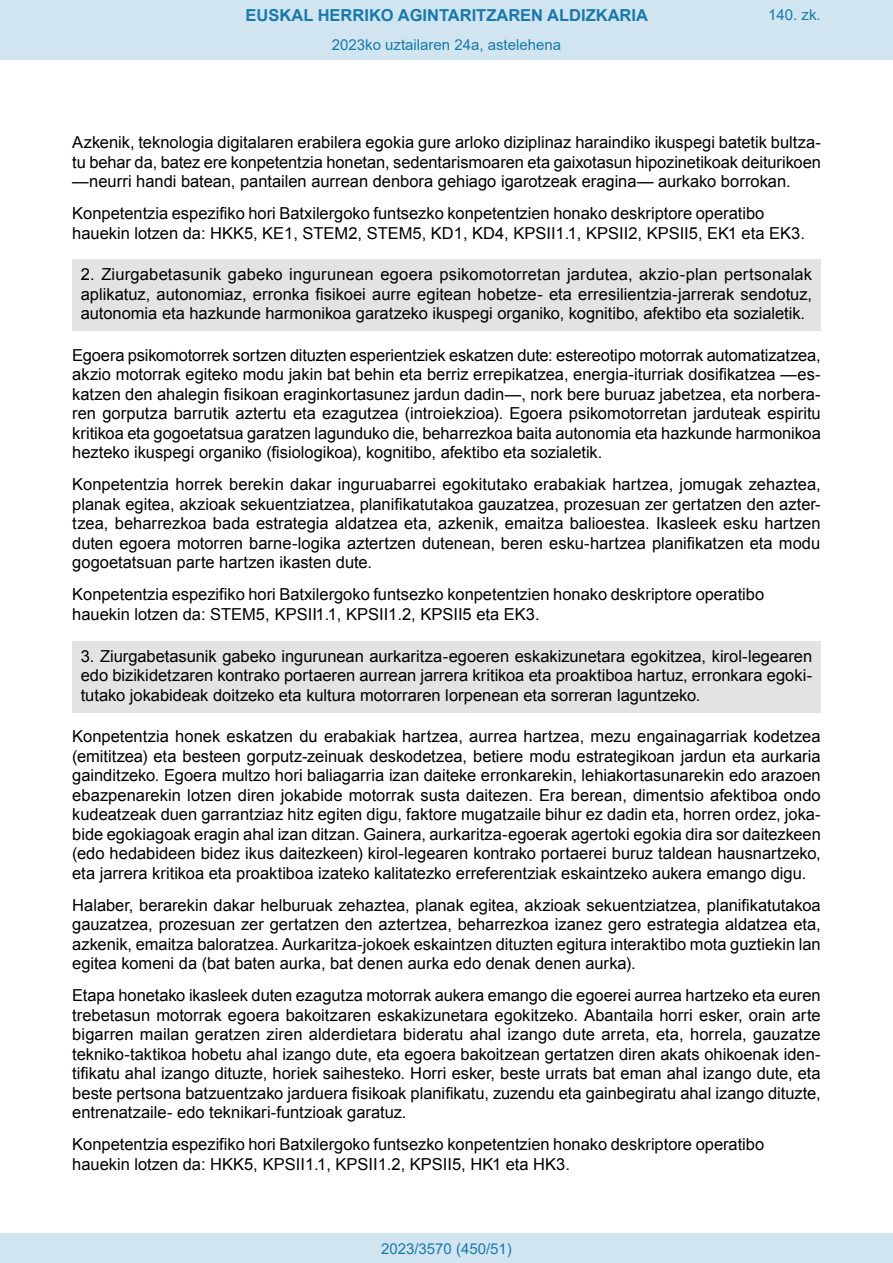
<style>
.page{position:relative;width:893px;height:1263px;background:#fff}
.page>*{position:absolute;margin:0;border:0;box-sizing:border-box;transform-origin:0 0}
.t1{font:16.5px/19.5px "Arial";color:#000;text-align:justify}
.t2{font:700 16.5px "Arial";color:#1879ad}
.Paginacion_Centro{font:15px "Arial";color:#1879ad}
</style>
<div class="page">
<div style="left:72px;top:260px;width:749px;height:71px;background:#e3e3e3"></div>
<div style="left:72px;top:641px;width:749px;height:71px;background:#e3e3e3"></div>
<div style="left:0;top:0;width:893px;height:60px;background:#d0e5f0"></div>
<div style="left:0;top:1233px;width:893px;height:30px;background:#d0e5f0"></div>
<p class="t2" style="left:246px;top:3px;width:404px">EUSKAL HERRIKO AGINTARITZAREN ALDIZKARIA</p>
<p class="Paginacion_Centro" style="left:768px;top:5px;width:54px">140. zk.</p>
<p class="Paginacion_Centro" style="left:332px;top:35px;width:231px">2023ko uztailaren 24a, astelehena</p>
<p class="t1" style="left:72px;top:133px;width:750px">Azkenik, teknologia digitalaren erabilera egokia gure arloko diziplinaz haraindiko ikuspegi batetik bultza&shy;tu behar da, batez ere konpetentzia honetan, sedentarismoaren eta gaixotasun hipozinetikoak deiturikoen —neurri handi batean, pantailen aurrean denbora gehiago igarotzeak eragina— aurkako borrokan.</p>
<p class="t1" style="left:72px;top:204px;width:734px">Konpetentzia espezifiko hori Batxilergoko funtsezko konpetentzien honako deskriptore operatibo hauekin lotzen da: HKK5, KE1, STEM2, STEM5, KD1, KD4, KPSII1.1, KPSII2, KPSII5, EK1 eta EK3.</p>
<p class="t1" style="left:81px;top:265px;width:733px">2. Ziurgabetasunik gabeko ingurunean egoera psikomotorretan jardutea, akzio-plan pertsonalak aplikatuz, autonomiaz, erronka fisikoei aurre egitean hobetze- eta erresilientzia-jarrerak sendotuz, autonomia eta hazkunde harmonikoa garatzeko ikuspegi organiko, kognitibo, afektibo eta sozialetik.</p>
<p class="t1" style="left:72px;top:346px;width:750px">Egoera psikomotorrek sortzen dituzten esperientziek eskatzen dute: estereotipo motorrak automatizatzea, akzio motorrak egiteko modu jakin bat behin eta berriz errepikatzea, energia-iturriak dosifikatzea —es&shy;katzen den ahalegin fisikoan eraginkortasunez jardun dadin—, nork bere buruaz jabetzea, eta norbera&shy;ren gorputza barrutik aztertu eta ezagutzea (introiekzioa). Egoera psikomotorretan jarduteak espiritu kritikoa eta gogoetatsua garatzen lagunduko die, beharrezkoa baita autonomia eta hazkunde harmonikoa hezteko ikuspegi organiko (fisiologikoa), kognitibo, afektibo eta sozialetik.</p>
<p class="t1" style="left:72px;top:475px;width:750px">Konpetentzia horrek berekin dakar inguruabarrei egokitutako erabakiak hartzea, jomugak zehaztea, planak egitea, akzioak sekuentziatzea, planifikatutakoa gauzatzea, prozesuan zer gertatzen den azter&shy;tzea, beharrezkoa bada estrategia aldatzea eta, azkenik, emaitza balioestea. Ikasleek esku hartzen duten egoera motorren barne-logika aztertzen dutenean, beren esku-hartzea planifikatzen eta modu gogoetatsuan parte hartzen ikasten dute.</p>
<p class="t1" style="left:72px;top:585px;width:693px">Konpetentzia espezifiko hori Batxilergoko funtsezko konpetentzien honako deskriptore operatibo hauekin lotzen da: STEM5, KPSII1.1, KPSII1.2, KPSII5 eta EK3.</p>
<p class="t1" style="left:81px;top:646px;width:733px">3. Ziurgabetasunik gabeko ingurunean aurkaritza-egoeren eskakizunetara egokitzea, kirol-legearen edo bizikidetzaren kontrako portaeren aurrean jarrera kritikoa eta proaktiboa hartuz, erronkara egoki&shy;tutako jokabideak doitzeko eta kultura motorraren lorpenean eta sorreran laguntzeko.</p>
<p class="t1" style="left:72px;top:727px;width:750px">Konpetentzia honek eskatzen du erabakiak hartzea, aurrea hartzea, mezu engainagarriak kodetzea (emititzea) eta besteen gorputz-zeinuak deskodetzea, betiere modu estrategikoan jardun eta aurkaria gainditzeko. Egoera multzo hori baliagarria izan daiteke erronkarekin, lehiakortasunarekin edo arazoen ebazpenarekin lotzen diren jokabide motorrak susta daitezen. Era berean, dimentsio afektiboa ondo kudeatzeak duen garrantziaz hitz egiten digu, faktore mugatzaile bihur ez dadin eta, horren ordez, joka&shy;bide egokiagoak eragin ahal izan ditzan. Gainera, aurkaritza-egoerak agertoki egokia dira sor daitezkeen (edo hedabideen bidez ikus daitezkeen) kirol-legearen kontrako portaerei buruz taldean hausnartzeko, eta jarrera kritikoa eta proaktiboa izateko kalitatezko erreferentziak eskaintzeko aukera emango digu.</p>
<p class="t1" style="left:72px;top:895px;width:750px">Halaber, berarekin dakar helburuak zehaztea, planak egitea, akzioak sekuentziatzea, planifikatutakoa gauzatzea, prozesuan zer gertatzen den aztertzea, beharrezkoa izanez gero estrategia aldatzea eta, azkenik, emaitza baloratzea. Aurkaritza-jokoek eskaintzen dituzten egitura interaktibo mota guztiekin lan egitea komeni da (bat baten aurka, bat denen aurka edo denak denen aurka).</p>
<p class="t1" style="left:72px;top:986px;width:750px">Etapa honetako ikasleek duten ezagutza motorrak aukera emango die egoerei aurrea hartzeko eta euren trebetasun motorrak egoera bakoitzaren eskakizunetara egokitzeko. Abantaila horri esker, orain arte bigarren mailan geratzen ziren alderdietara bideratu ahal izango dute arreta, eta, horrela, gauzatze tekniko-taktikoa hobetu ahal izango dute, eta egoera bakoitzean gertatzen diren akats ohikoenak iden&shy;tifikatu ahal izango dituzte, horiek saihesteko. Horri esker, beste urrats bat eman ahal izango dute, eta beste pertsona batzuentzako jarduera fisikoak planifikatu, zuzendu eta gainbegiratu ahal izango dituzte, entrenatzaile- edo teknikari-funtzioak garatuz.</p>
<p class="t1" style="left:72px;top:1135px;width:693px">Konpetentzia espezifiko hori Batxilergoko funtsezko konpetentzien honako deskriptore operatibo hauekin lotzen da: HKK5, KPSII1.1, KPSII1.2, KPSII5, HK1 eta HK3.</p>
<p class="Paginacion_Centro" style="left:381px;top:1238px;width:132px">2023/3570 (450/51)</p>
</div>
